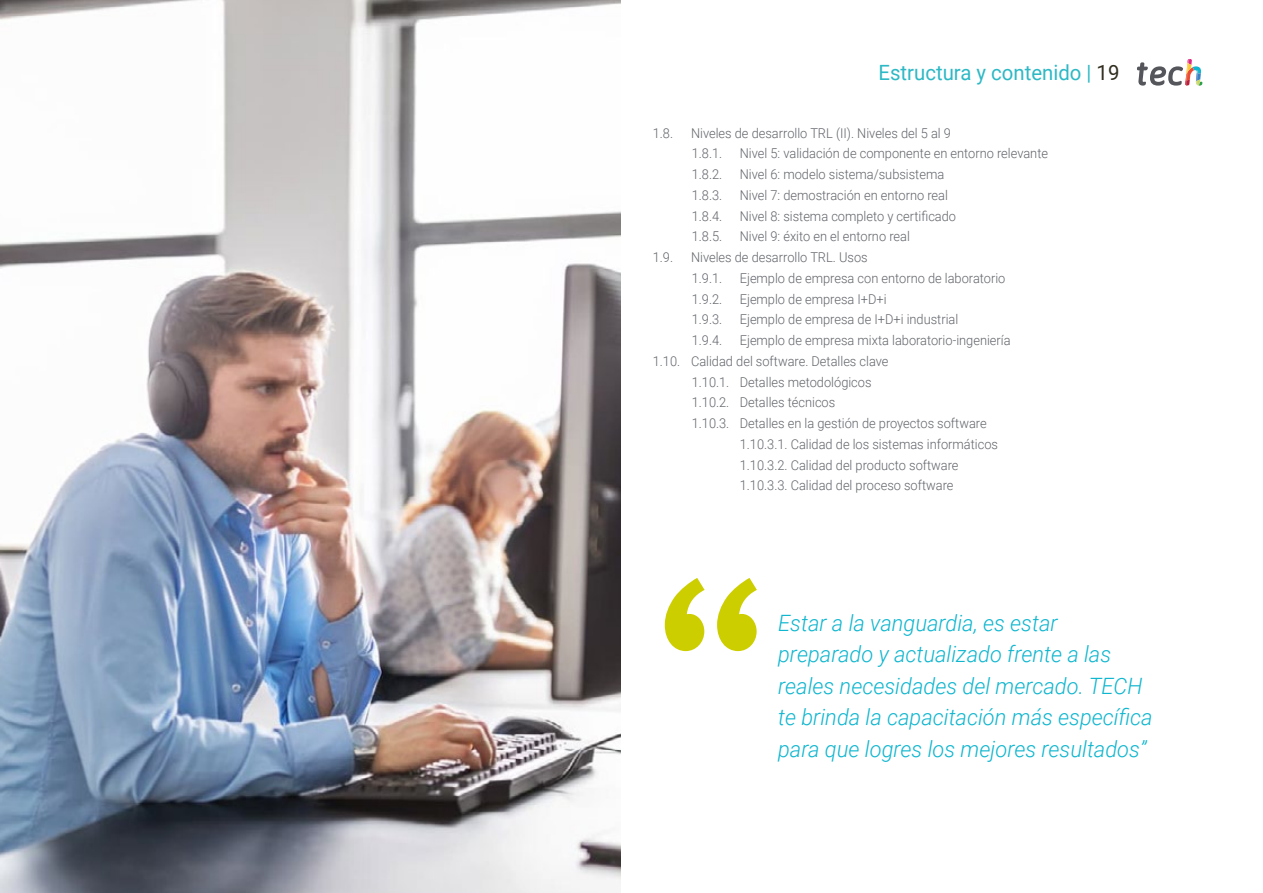
<style>
.page{position:relative;width:1263px;height:893px;background:#fff}
.page>*{position:absolute;margin:0;border:0;box-sizing:border-box;transform-origin:0 0}
.t1{font:italic 300 22.5px/31.5px "Roboto";color:#0fb6cf}
.t2{font:21px "Roboto";color:#2db8c5}
.t3{font:300 13.5px/20.7px "Roboto";color:#61646a;scale:.95 1}
.s1{color:#312e20}
</style>
<div class="page">
<img style="left:0;top:0;width:621px;height:893px">
<svg style="left:665px;top:578px;width:92px;height:73px"></svg>
<svg style="left:1137px;top:59px;width:65px;height:27px"></svg>
<h2 class="t2" style="left:878px;top:57px;width:242px">Estructura y contenido | <span class="s1">19</span></h2>
<p class="t3" style="left:653px;top:122px;width:23px">1.8.</p>
<p class="t3" style="left:691px;top:122px;width:275px">Niveles de desarrollo TRL (II). Niveles del 5 al 9<br>1.8.1.</p>
<p class="t3" style="left:740px;top:143px;width:326px">Nivel 5: validación de componente en entorno relevante</p>
<p class="t3" style="left:692px;top:164px;width:34px">1.8.2.</p>
<p class="t3" style="left:740px;top:164px;width:217px">Nivel 6: modelo sistema/subsistema</p>
<p class="t3" style="left:692px;top:184px;width:34px">1.8.3.</p>
<p class="t3" style="left:740px;top:184px;width:221px">Nivel 7: demostración en entorno real</p>
<p class="t3" style="left:692px;top:205px;width:34px">1.8.4.</p>
<p class="t3" style="left:740px;top:205px;width:229px">Nivel 8: sistema completo y certificado</p>
<p class="t3" style="left:692px;top:226px;width:34px">1.8.5.</p>
<p class="t3" style="left:740px;top:226px;width:181px">Nivel 9: éxito en el entorno real</p>
<p class="t3" style="left:653px;top:247px;width:23px">1.9.</p>
<p class="t3" style="left:691px;top:247px;width:187px">Niveles de desarrollo TRL. Usos<br>1.9.1.</p>
<p class="t3" style="left:740px;top:267px;width:281px">Ejemplo de empresa con entorno de laboratorio</p>
<p class="t3" style="left:692px;top:288px;width:34px">1.9.2.</p>
<p class="t3" style="left:740px;top:288px;width:156px">Ejemplo de empresa I+D+i</p>
<p class="t3" style="left:692px;top:309px;width:34px">1.9.3.</p>
<p class="t3" style="left:740px;top:309px;width:232px">Ejemplo de empresa de I+D+i industrial</p>
<p class="t3" style="left:692px;top:330px;width:34px">1.9.4.</p>
<p class="t3" style="left:740px;top:330px;width:287px">Ejemplo de empresa mixta laboratorio-ingeniería</p>
<p class="t3" style="left:653px;top:350px;width:250px">1.10. Calidad del software. Detalles clave</p>
<p class="t3" style="left:692px;top:371px;width:191px">1.10.1. Detalles metodológicos</p>
<p class="t3" style="left:692px;top:392px;width:153px">1.10.2. Detalles técnicos</p>
<p class="t3" style="left:692px;top:413px;width:312px">1.10.3. Detalles en la gestión de proyectos software</p>
<p class="t3" style="left:740px;top:433px;width:273px">1.10.3.1. Calidad de los sistemas informáticos</p>
<p class="t3" style="left:740px;top:454px;width:232px">1.10.3.2. Calidad del producto software</p>
<p class="t3" style="left:740px;top:475px;width:227px">1.10.3.3. Calidad del proceso software</p>
<h1 class="t1" style="left:778px;top:606px;width:376px">Estar a la vanguardia, es estar preparado y actualizado frente a las reales necesidades del mercado. TECH te brinda la capacitación más específica para que logres los mejores resultados”</h1>
</div>
